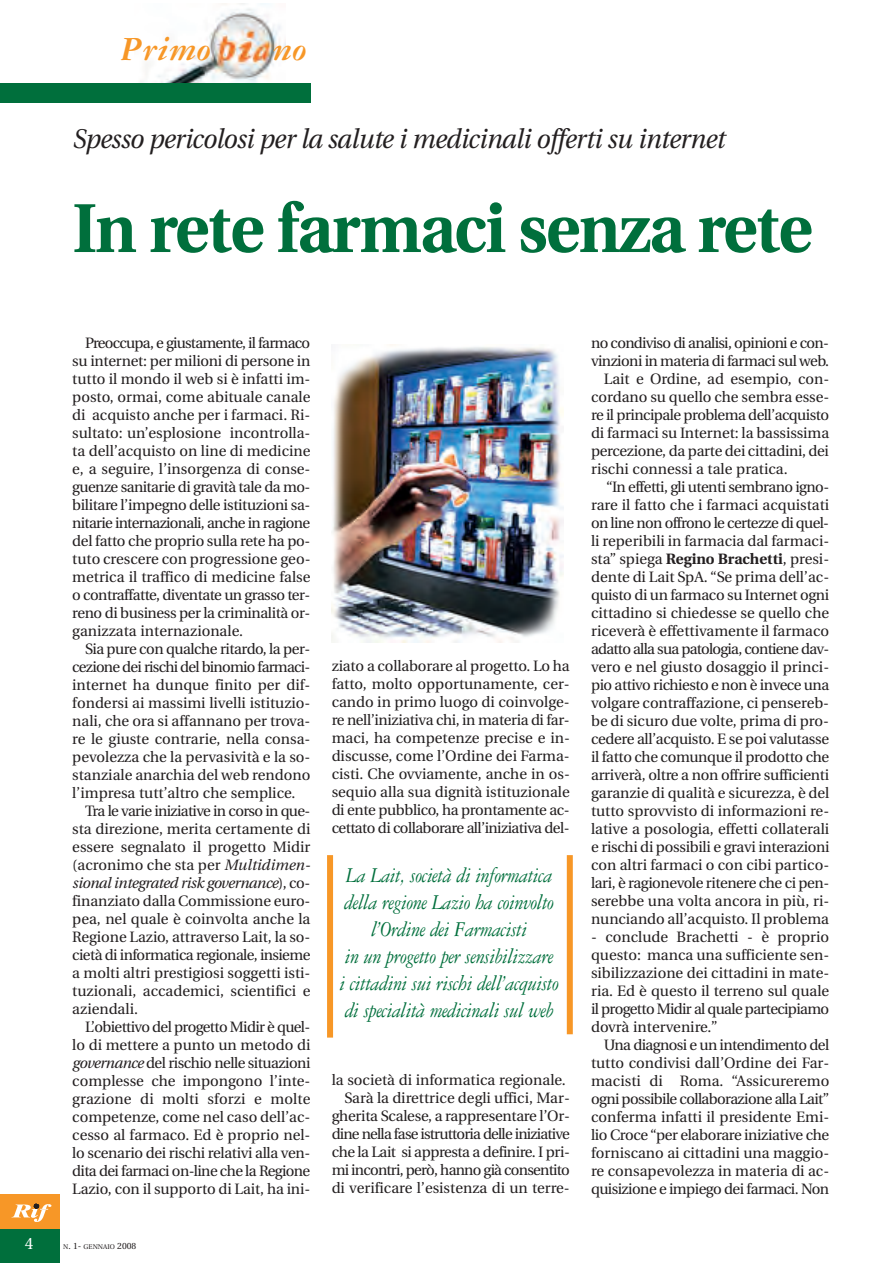
<style>
.page{position:relative;width:893px;height:1263px;background:#fff}
.page>*{position:absolute;margin:0;border:0;box-sizing:border-box;transform-origin:0 0}
.t1{font:700 69px "Utopia";letter-spacing:-.025em;color:#006f3c;scale:.95 1}
.t2{font:italic 700 36px "Garamond Three";color:#f79727}
.t3{font:italic 27px "Utopia";letter-spacing:-.02em;color:#231f20;scale:.95 1}
.t4{font:italic 22.5px/27px "Garamond Three";letter-spacing:-.02em;color:#006f3c;text-align:center;scale:.9 1}
.t5{font:16.5px "Utopia";color:#fff}
.t6{font:15px/18px "Utopia";letter-spacing:-.005em;color:#231f20;text-align:justify}
.t7{font:15px "Utopia";letter-spacing:-.04em;color:#231f20}
.t8{font:15px "Utopia";letter-spacing:-.03em;color:#231f20}
.t9{font:15px "Utopia";letter-spacing:-.035em;color:#231f20}
.t10{font:15px "Utopia";letter-spacing:-.05em;color:#231f20}
.t11{font:15px "Utopia";letter-spacing:-.025em;color:#231f20}
.t12{font:italic 15px "Utopia";letter-spacing:-.03em;color:#231f20}
.t13{font:15px "Utopia";letter-spacing:-.045em;color:#231f20}
.t14{font:6.75px "Utopia";color:#231f20}
.s1{font-style:italic}
.s2{font-style:normal}
.s3{font-size:9px}
.s4{font-weight:700}
</style>
<div class="page">
<img style="left:332px;top:345px;width:232px;height:297px">
<div style="left:0;top:1229px;width:60px;height:34px;background:#006f3c"></div>
<div style="left:0;top:1195px;width:60px;height:34px;background:#f79727"></div>
<svg style="left:12px;top:1204px;width:39px;height:18px"></svg>
<img style="left:140px;top:4px;width:145px;height:79px">
<div style="left:0;top:83px;width:310px;height:19px;background:#006f3c"></div>
<div style="left:567px;top:855px;width:6px;height:179px;background:#f79727"></div>
<div style="left:327px;top:855px;width:6px;height:182px;background:#f79727"></div>
<h2 class="t2" style="left:121px;top:37px;width:91px">Primo</h2>
<h2 class="t2" style="left:273px;top:37px;width:36px">no</h2>
<h3 class="t3" style="left:72px;top:128px;width:688px">Spesso pericolosi per la salute i medicinali offerti su internet</h3>
<h1 class="t1" style="left:72px;top:201px;width:781px">In rete farmaci senza rete</h1>
<p class="t6" style="left:72px;top:335px;width:240px;text-indent:13px">Preoccupa, e giustamente, il farmaco su internet: per milioni di persone in tutto il mondo il web si è infatti im&shy;posto, ormai, come abituale canale di acquisto anche per i farmaci. Ri&shy;sultato: un’esplosione incontrolla&shy;ta dell’acquisto on line di medicine e, a seguire, l’insorgenza di conse&shy;guenze sanitarie di gravità tale da mo&shy;bilitare l’impegno delle istituzioni sa&shy;nitarie internazionali, anche in ragione del fatto che proprio sulla rete ha po&shy;tuto crescere con progressione geo&shy;metrica il traffico di medicine false o contraffatte, diventate un grasso ter&shy;reno di business per la criminalità or&shy;ganizzata internazionale.</p>
<p class="t8" style="left:85px;top:643px;width:227px">Sia pure con qualche ritardo, la per-</p>
<p class="t10" style="left:72px;top:661px;width:240px">cezione dei rischi del binomio farmaci-</p>
<p class="t6" style="left:72px;top:677px;width:240px">internet ha dunque finito per dif-</p>
<p class="t6" style="left:72px;top:695px;width:240px">fondersi ai massimi livelli istituzio-</p>
<p class="t6" style="left:72px;top:713px;width:240px">nali, che ora si affannano per trova-</p>
<p class="t6" style="left:72px;top:731px;width:240px">re le giuste contrarie, nella consa-</p>
<p class="t6" style="left:72px;top:749px;width:240px">pevolezza che la pervasività e la so-</p>
<p class="t6" style="left:72px;top:767px;width:240px">stanziale anarchia del web rendono</p>
<p class="t6" style="left:72px;top:785px;width:225px">l’impresa tutt’altro che semplice.</p>
<p class="t7" style="left:85px;top:805px;width:227px">Tra le varie iniziative in corso in que-</p>
<p class="t6" style="left:72px;top:821px;width:240px">sta direzione, merita certamente di</p>
<p class="t6" style="left:72px;top:839px;width:240px">essere segnalato il progetto Midir</p>
<p class="t6" style="left:72px;top:857px;width:240px">(acronimo che sta per <span class="s1">Multidimen-</span></p>
<p class="t12" style="left:72px;top:877px;width:240px">sional integrated risk governance<span class="s2">), co-</span></p>
<p class="t6" style="left:72px;top:893px;width:240px">finanziato dalla Commissione euro-</p>
<p class="t6" style="left:72px;top:911px;width:240px">pea, nel quale è coinvolta anche la</p>
<p class="t6" style="left:72px;top:929px;width:240px">Regione Lazio, attraverso Lait, la so-</p>
<p class="t7" style="left:72px;top:949px;width:240px">cietà di informatica regionale, insieme</p>
<p class="t6" style="left:72px;top:965px;width:240px">a molti altri prestigiosi soggetti isti-</p>
<p class="t6" style="left:72px;top:983px;width:240px">tuzionali, accademici, scientifici e</p>
<p class="t6" style="left:72px;top:1001px;width:67px">aziendali.</p>
<p class="t7" style="left:85px;top:1021px;width:227px">L’obiettivo del progetto Midir è quel-</p>
<p class="t6" style="left:72px;top:1037px;width:240px">lo di mettere a punto un metodo di</p>
<p class="t8" style="left:72px;top:1057px;width:240px"><span class="s1">governance</span> del rischio nelle situazioni</p>
<p class="t6" style="left:72px;top:1073px;width:240px">complesse che impongono l’inte-</p>
<p class="t6" style="left:72px;top:1091px;width:240px">grazione di molti sforzi e molte</p>
<p class="t6" style="left:72px;top:1109px;width:240px">competenze, come nel caso dell’ac-</p>
<p class="t6" style="left:72px;top:1127px;width:240px">cesso al farmaco. Ed è proprio nel-</p>
<p class="t6" style="left:72px;top:1145px;width:240px">lo scenario dei rischi relativi alla ven-</p>
<p class="t7" style="left:72px;top:1165px;width:239px">dita dei farmaci on-line che la Regione</p>
<p class="t6" style="left:72px;top:1181px;width:240px">Lazio, con il supporto di Lait, ha ini-</p>
<p class="t5" style="left:25px;top:1236px;width:10px">4</p>
<p class="t14" style="left:63px;top:1244px;width:75px">N<span class="s3">. 1-</span> GENNAIO <span class="s3">2008</span></p>
<p class="t6" style="left:332px;top:658px;width:240px">ziato a collaborare al progetto. Lo ha fatto, molto opportunamente, cer&shy;cando in primo luogo di coinvolge&shy;re nell’iniziativa chi, in materia di far&shy;maci, ha competenze precise e in&shy;discusse, come l’Ordine dei Farma&shy;cisti. Che ovviamente, anche in os&shy;sequio alla sua dignità istituzionale di ente pubblico, ha prontamente ac&shy;cettato di collaborare all’iniziativa del-</p>
<h3 class="t4" style="left:339px;top:864px;width:245px">La Lait, società di informatica della regione Lazio ha coinvolto l’Ordine dei Farmacisti<br>in un progetto per sensibilizzare i cittadini sui rischi dell’acquisto di specialità medicinali sul web</h3>
<p class="t6" style="left:332px;top:1072px;width:240px;text-align:right">la società di informatica regionale.<br>Sarà la direttrice degli uffici, Mar&shy;gherita Scalese, a rappresentare l’Or&shy;dine nella fase istruttoria delle iniziative che la Lait si appresta a definire. I pri&shy;mi incontri, però, hanno già consentito di verificare l’esistenza di un terre-</p>
<p class="t13" style="left:591px;top:337px;width:239px">no condiviso di analisi, opinioni e con-</p>
<p class="t9" style="left:591px;top:355px;width:240px">vinzioni in materia di farmaci sul web.</p>
<p class="t6" style="left:604px;top:371px;width:227px">Lait e Ordine, ad esempio, con-</p>
<p class="t6" style="left:591px;top:389px;width:240px">cordano su quello che sembra esse-</p>
<p class="t9" style="left:591px;top:409px;width:239px">re il principale problema dell’acquisto</p>
<p class="t6" style="left:591px;top:425px;width:240px">di farmaci su Internet: la bassissima</p>
<p class="t6" style="left:591px;top:443px;width:239px">percezione, da parte dei cittadini, dei</p>
<p class="t6" style="left:591px;top:461px;width:198px">rischi connessi a tale pratica.</p>
<p class="t9" style="left:606px;top:481px;width:225px">“In effetti, gli utenti sembrano igno-</p>
<p class="t6" style="left:591px;top:497px;width:240px">rare il fatto che i farmaci acquistati</p>
<p class="t7" style="left:591px;top:517px;width:240px">on line non offrono le certezze di quel-</p>
<p class="t6" style="left:591px;top:533px;width:240px">li reperibili in farmacia dal farmaci-</p>
<p class="t6" style="left:591px;top:551px;width:240px">sta” spiega <span class="s4">Regino Brachetti</span>, presi-</p>
<p class="t6" style="left:591px;top:569px;width:240px">dente di Lait SpA. “Se prima dell’ac-</p>
<p class="t11" style="left:591px;top:589px;width:240px">quisto di un farmaco su Internet ogni</p>
<p class="t6" style="left:591px;top:605px;width:240px">cittadino si chiedesse se quello che</p>
<p class="t6" style="left:591px;top:623px;width:240px">riceverà è effettivamente il farmaco</p>
<p class="t10" style="left:591px;top:643px;width:240px">adatto alla sua patologia, contiene dav-</p>
<p class="t6" style="left:591px;top:659px;width:240px">vero e nel giusto dosaggio il princi-</p>
<p class="t8" style="left:591px;top:679px;width:240px">pio attivo richiesto e non è invece una</p>
<p class="t6" style="left:591px;top:695px;width:240px">volgare contraffazione, ci pensereb-</p>
<p class="t6" style="left:591px;top:713px;width:240px">be di sicuro due volte, prima di pro-</p>
<p class="t6" style="left:591px;top:731px;width:239px">cedere all’acquisto. E se poi valutasse</p>
<p class="t11" style="left:591px;top:751px;width:240px">il fatto che comunque il prodotto che</p>
<p class="t6" style="left:591px;top:767px;width:240px">arriverà, oltre a non offrire sufficienti</p>
<p class="t6" style="left:591px;top:785px;width:240px">garanzie di qualità e sicurezza, è del</p>
<p class="t6" style="left:591px;top:803px;width:240px">tutto sprovvisto di informazioni re-</p>
<p class="t6" style="left:591px;top:821px;width:240px">lative a posologia, effetti collaterali</p>
<p class="t6" style="left:591px;top:839px;width:240px">e rischi di possibili e gravi interazioni</p>
<p class="t6" style="left:591px;top:857px;width:240px">con altri farmaci o con cibi partico-</p>
<p class="t8" style="left:591px;top:877px;width:240px">lari, è ragionevole ritenere che ci pen-</p>
<p class="t6" style="left:591px;top:893px;width:240px">serebbe una volta ancora in più, ri-</p>
<p class="t6" style="left:591px;top:911px;width:239px">nunciando all’acquisto. Il problema</p>
<p class="t6" style="left:591px;top:929px;width:240px">- conclude Brachetti - è proprio questo: manca una sufficiente sen&shy;sibilizzazione dei cittadini in mate&shy;ria. Ed è questo il terreno sul quale il progetto Midir al quale partecipiamo dovrà intervenire.”</p>
<p class="t6" style="left:591px;top:1037px;width:240px;text-indent:13px">Una diagnosi e un intendimento del tutto condivisi dall’Ordine dei Far&shy;macisti di Roma. “Assicureremo ogni possibile collaborazione alla Lait” conferma infatti il presidente Emi&shy;lio Croce “per elaborare iniziative che forniscano ai cittadini una maggio&shy;re consapevolezza in materia di ac&shy;quisizione e impiego dei farmaci. Non</p>
</div>
